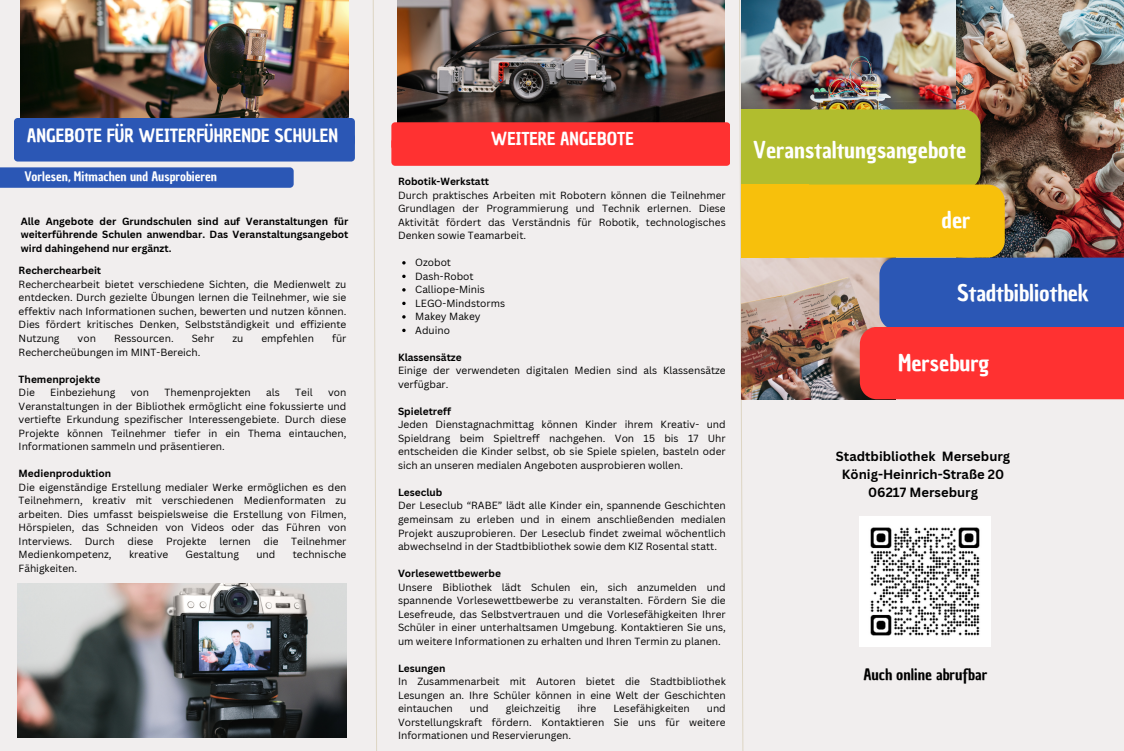
<style>
.page{position:relative;width:1124px;height:751px;background:#fff}
.page>*{position:absolute;margin:0;border:0;box-sizing:border-box;transform-origin:0 0}
.t1{font:22.38px "Chau Philomene One";color:#fff}
.t2{font:17.88px "Chau Philomene One";color:#fff}
.t3{font:17.38px "Chau Philomene One";color:#fff}
.t4{font:15.25px "Chau Philomene One";color:#000}
.t5{font:700 13px "Canva Sans";color:#000}
.t6{font:12.62px "Chau Philomene One";color:#fff}
.t7{font:10.12px/13.5px "Canva Sans";color:#000;text-align:justify}
.t8{font:700 10.12px/13.5px "Canva Sans";color:#000;text-align:justify}
</style>
<div class="page">
<div style="left:0;top:0;width:1123px;height:751px;background:#f1eeee"></div>
<img style="left:20px;top:0;width:328px;height:118px">
<img style="left:397px;top:0;width:327px;height:122px">
<div style="left:391px;top:138px;width:339px;height:28px;background:#ff3131;border-radius:4px"></div>
<div style="left:391px;top:122px;width:339px;height:28px;background:#ff3131;border-radius:4px"></div>
<div style="left:14px;top:134px;width:341px;height:28px;background:#2b57b5;border-radius:4px"></div>
<div style="left:14px;top:118px;width:341px;height:28px;background:#2b57b5;border-radius:4px"></div>
<svg style="left:0;top:167px;width:293px;height:21px;background:#305bb6"></svg>
<img style="left:18px;top:584px;width:328px;height:153px">
<img style="left:739px;top:0;width:384px;height:751px">
<div style="left:741px;top:109px;width:58px;height:76px;background:#b1bd2e"></div>
<div style="left:741px;top:185px;width:68px;height:73px;background:#f7c00c"></div>
<svg style="left:402px;top:261px;width:3px;height:4px"></svg>
<svg style="left:402px;top:288px;width:3px;height:4px"></svg>
<svg style="left:402px;top:315px;width:3px;height:4px"></svg>
<img style="left:859px;top:516px;width:130px;height:131px">
<svg style="left:372px;top:0;width:5px;height:751px"></svg>
<p class="t2" style="left:27px;top:124px;width:313px">ANGEBOTE FÜR WEITERFÜHRENDE SCHULEN</p>
<p class="t3" style="left:490px;top:127px;width:144px">WEITERE ANGEBOTE</p>
<p class="t6" style="left:24px;top:168px;width:194px">Vorlesen, Mitmachen und Ausprobieren</p>
<p class="t8" style="left:21px;top:214px;width:329px">Alle Angebote der Grundschulen sind auf Veranstaltungen für weiterführende Schulen anwendbar. Das Veranstaltungsangebot wird dahingehend nur ergänzt.</p>
<p class="t8" style="left:19px;top:264px;width:84px">Recherchearbeit</p>
<p class="t7" style="left:19px;top:277px;width:329px">Recherchearbeit bietet verschiedene Sichten, die Medienwelt zu entdecken. Durch gezielte Übungen lernen die Teilnehmer, wie sie effektiv nach Informationen suchen, bewerten und nutzen können.<br>Dies fördert kritisches Denken, Selbstständigkeit und effiziente Nutzung</p>
<p class="t7" style="left:78px;top:331px;width:20px">von</p>
<p class="t7" style="left:114px;top:331px;width:61px">Ressourcen.</p>
<p class="t7" style="left:192px;top:331px;width:24px">Sehr</p>
<p class="t7" style="left:232px;top:331px;width:12px">zu</p>
<p class="t7" style="left:261px;top:331px;width:54px">empfehlen</p>
<p class="t7" style="left:332px;top:331px;width:16px">für</p>
<p class="t7" style="left:19px;top:345px;width:183px">Rechercheübungen im MINT-Bereich.</p>
<p class="t8" style="left:19px;top:372px;width:83px">Themenprojekte</p>
<p class="t7" style="left:19px;top:385px;width:18px">Die</p>
<p class="t7" style="left:50px;top:385px;width:67px">Einbeziehung</p>
<p class="t7" style="left:131px;top:385px;width:20px">von</p>
<p class="t7" style="left:164px;top:385px;width:88px">Themenprojekten</p>
<p class="t7" style="left:266px;top:385px;width:15px">als</p>
<p class="t7" style="left:295px;top:385px;width:19px">Teil</p>
<p class="t7" style="left:19px;top:385px;width:329px;text-indent:309px">von Veranstaltungen in der Bibliothek ermöglicht eine fokussierte und vertiefte Erkundung spezifischer Interessengebiete. Durch diese Projekte können Teilnehmer tiefer in ein Thema eintauchen, Informationen sammeln und präsentieren.</p>
<p class="t8" style="left:19px;top:466px;width:94px">Medienproduktion</p>
<p class="t7" style="left:19px;top:480px;width:329px">Die eigenständige Erstellung medialer Werke ermöglichen es den Teilnehmern, kreativ mit verschiedenen Medienformaten zu arbeiten. Dies umfasst beispielsweise die Erstellung von Filmen, Hörspielen, das Schneiden von Videos oder das Führen von Interviews.</p>
<p class="t7" style="left:85px;top:534px;width:123px">Durch diese Projekte</p>
<p class="t7" style="left:219px;top:534px;width:128px">lernen die Teilnehmer</p>
<p class="t7" style="left:19px;top:548px;width:94px">Medienkompetenz,</p>
<p class="t7" style="left:129px;top:548px;width:41px">kreative</p>
<p class="t7" style="left:185px;top:548px;width:55px">Gestaltung</p>
<p class="t7" style="left:256px;top:548px;width:20px">und</p>
<p class="t7" style="left:293px;top:548px;width:55px">technische</p>
<p class="t7" style="left:19px;top:561px;width:60px">Fähigkeiten.</p>
<p class="t8" style="left:398px;top:174px;width:93px">Robotik-Werkstatt</p>
<p class="t7" style="left:398px;top:188px;width:329px">Durch praktisches Arbeiten mit Robotern können die Teilnehmer Grundlagen der Programmierung und Technik erlernen. Diese Aktivität fördert das Verständnis für Robotik, technologisches Denken sowie Teamarbeit.</p>
<p class="t7" style="left:415px;top:256px;width:37px">Ozobot</p>
<p class="t7" style="left:415px;top:269px;width:60px">Dash-Robot</p>
<p class="t7" style="left:415px;top:283px;width:71px">Calliope-Minis</p>
<p class="t7" style="left:415px;top:296px;width:91px">LEGO-Mindstorms</p>
<p class="t7" style="left:415px;top:310px;width:67px">Makey Makey</p>
<p class="t7" style="left:415px;top:323px;width:36px">Aduino</p>
<p class="t8" style="left:398px;top:350px;width:65px">Klassensätze</p>
<p class="t7" style="left:398px;top:364px;width:329px">Einige der verwendeten digitalen Medien sind als Klassensätze verfügbar.</p>
<p class="t8" style="left:398px;top:404px;width:54px">Spieletreff</p>
<p class="t7" style="left:398px;top:418px;width:329px">Jeden Dienstagnachmittag können Kinder ihrem Kreativ- und Spieldrang beim Spieltreff nachgehen. Von 15 bis 17 Uhr entscheiden die Kinder selbst, ob sie Spiele spielen, basteln oder sich an unseren medialen Angeboten ausprobieren wollen.</p>
<p class="t8" style="left:398px;top:485px;width:46px">Leseclub</p>
<p class="t7" style="left:398px;top:499px;width:329px">Der Leseclub “RABE” lädt alle Kinder ein, spannende Geschichten gemeinsam zu erleben und in einem anschließenden medialen Projekt auszuprobieren. Der Leseclub findet zweimal wöchentlich abwechselnd in der Stadtbibliothek sowie dem KIZ Rosental statt.</p>
<p class="t8" style="left:398px;top:566px;width:104px">Vorlesewettbewerbe</p>
<p class="t7" style="left:398px;top:580px;width:329px">Unsere Bibliothek lädt Schulen ein, sich anzumelden und spannende Vorlesewettbewerbe zu veranstalten. Fördern Sie die Lesefreude, das Selbstvertrauen und die Vorlesefähigkeiten Ihrer Schüler in einer unterhaltsamen Umgebung. Kontaktieren Sie uns, um weitere Informationen zu erhalten und Ihren Termin zu planen.</p>
<p class="t8" style="left:398px;top:661px;width:49px">Lesungen</p>
<p class="t7" style="left:398px;top:674px;width:329px">In Zusammenarbeit mit Autoren bietet die Stadtbibliothek Lesungen an. Ihre Schüler können in eine Welt der Geschichten eintauchen</p>
<p class="t7" style="left:469px;top:701px;width:20px">und</p>
<p class="t7" style="left:505px;top:701px;width:56px">gleichzeitig</p>
<p class="t7" style="left:577px;top:701px;width:21px">ihre</p>
<p class="t7" style="left:613px;top:701px;width:78px">Lesefähigkeiten</p>
<p class="t7" style="left:398px;top:701px;width:329px;text-indent:309px">und Vorstellungskraft fördern. Kontaktieren Sie uns für weitere Informationen und Reservierungen.</p>
<p class="t1" style="left:753px;top:134px;width:215px">Veranstaltungsangebote</p>
<p class="t1" style="left:941px;top:205px;width:30px">der</p>
<p class="t1" style="left:956px;top:278px;width:133px">Stadtbibliothek</p>
<p class="t1" style="left:897px;top:348px;width:93px">Merseburg</p>
<p class="t5" style="left:835px;top:447px;width:176px">Stadtbibliothek Merseburg</p>
<p class="t5" style="left:841px;top:465px;width:164px">König-Heinrich-Straße 20</p>
<p class="t5" style="left:867px;top:483px;width:111px">06217 Merseburg</p>
<p class="t4" style="left:863px;top:664px;width:125px">Auch online abrufbar</p>
</div>
